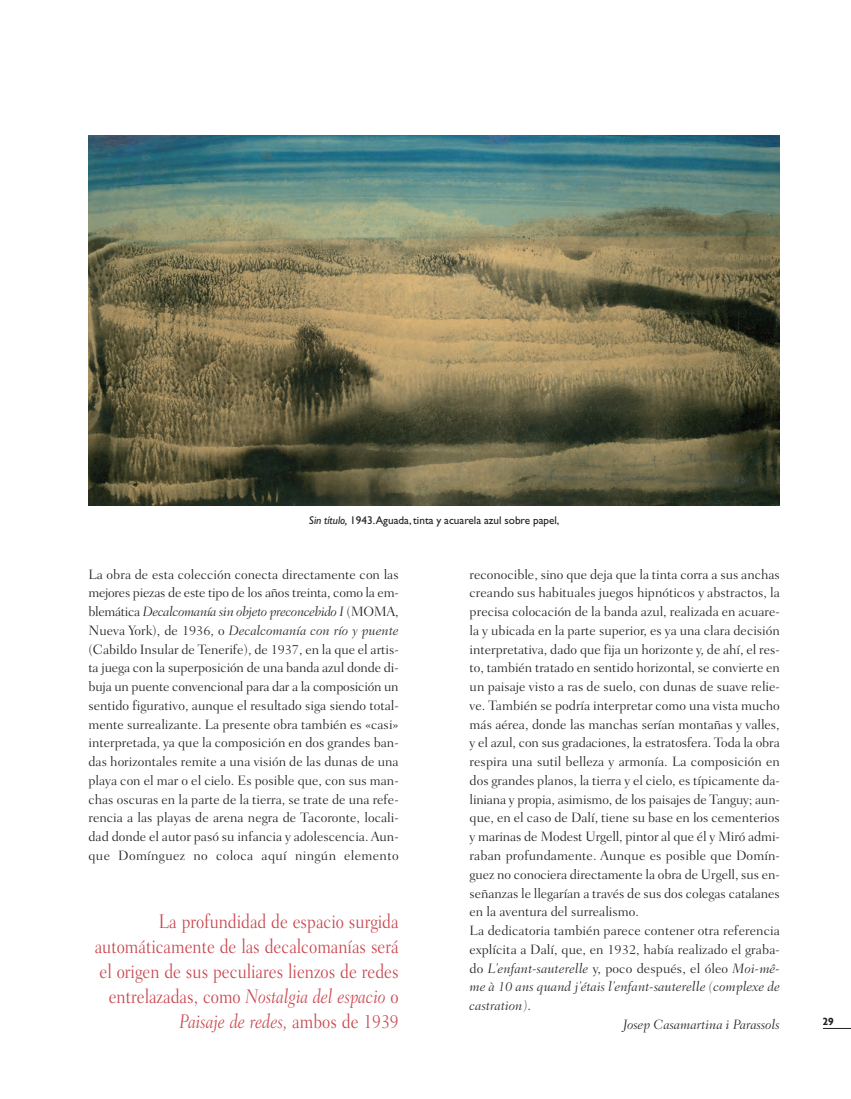
<style>
.page{position:relative;width:851px;height:1099px;background:#fff}
.page>*{position:absolute;margin:0;border:0;box-sizing:border-box;transform-origin:0 0}
.t1{font:300 20px/25px "Fairfield LH";color:#c7444d;text-align:right;scale:.85 1}
.t2{font:300 13.75px/18.8px "Fairfield LH";color:#231f20;text-align:justify}
.t3{font:italic 300 13.75px "Fairfield LH";letter-spacing:.005em;color:#231f20}
.t4{font:11.25px "Gill Sans";color:#231f20}
.t5{font:700 11.25px "Agenda";color:#231f20;scale:.95 1}
.s1{font-style:italic}
.s2{font-style:normal}
</style>
<div class="page">
<svg style="left:822px;top:1028px;width:28px;height:1px"></svg>
<img style="left:88px;top:135px;width:691px;height:370px">
<p class="t4" style="left:309px;top:515px;width:252px"><span class="s1">Sin título,</span> 1943.Aguada, tinta y acuarela azul sobre papel,</p>
<p class="t2" style="left:88px;top:565px;width:312px">La obra de esta colección conecta directamente con las mejores piezas de este tipo de los años treinta, como la em&shy;blemática <span class="s1">Decalcomanía sin objeto preconcebido I</span> (MOMA, Nueva York), de 1936, o <span class="s1">Decalcomanía con río y puente </span>(Cabildo Insular de Tenerife), de 1937, en la que el artis&shy;ta juega con la superposición de una banda azul donde di&shy;buja un puente convencional para dar a la composición un sentido figurativo, aunque el resultado siga siendo total&shy;mente surrealizante. La presente obra también es «casi» interpretada, ya que la composición en dos grandes ban&shy;das horizontales remite a una visión de las dunas de una playa con el mar o el cielo. Es posible que, con sus man&shy;chas oscuras en la parte de la tierra, se trate de una refe&shy;rencia a las playas de arena negra de Tacoronte, locali&shy;dad donde el autor pasó su infancia y adolescencia. Aun&shy;que Domínguez no coloca aquí ningún elemento</p>
<h1 class="t1" style="left:95px;top:910px;width:359px">La profundidad de espacio surgida automáticamente de las decalcomanías será el origen de sus peculiares lienzos de redes entrelazadas, como <span class="s1">Nostalgia del espacio</span> o <span class="s1">Paisaje de redes,</span> ambos de 1939</h1>
<p class="t2" style="left:469px;top:565px;width:312px">reconocible, sino que deja que la tinta corra a sus anchas</p>
<p class="t2" style="left:469px;top:584px;width:312px">creando sus habituales juegos hipnóticos y abstractos, la</p>
<p class="t2" style="left:469px;top:603px;width:312px">precisa colocación de la banda azul, realizada en acuare-</p>
<p class="t2" style="left:469px;top:621px;width:312px">la y ubicada en la parte superior, es ya una clara decisión</p>
<p class="t2" style="left:469px;top:640px;width:312px">interpretativa, dado que fija un horizonte y, de ahí, el res-</p>
<p class="t2" style="left:469px;top:659px;width:312px">to, también tratado en sentido horizontal, se convierte en</p>
<p class="t2" style="left:469px;top:678px;width:312px">un paisaje visto a ras de suelo, con dunas de suave relie-</p>
<p class="t2" style="left:469px;top:696px;width:312px">ve. También se podría interpretar como una vista mucho</p>
<p class="t2" style="left:469px;top:715px;width:312px">más aérea, donde las manchas serían montañas y valles,</p>
<p class="t2" style="left:469px;top:734px;width:312px">y el azul, con sus gradaciones, la estratosfera. Toda la obra</p>
<p class="t2" style="left:469px;top:753px;width:312px">respira una sutil belleza y armonía. La composición en</p>
<p class="t2" style="left:469px;top:771px;width:312px">dos grandes planos, la tierra y el cielo, es típicamente da-</p>
<p class="t2" style="left:469px;top:790px;width:312px">liniana y propia, asimismo, de los paisajes de Tanguy; aun-</p>
<p class="t2" style="left:469px;top:809px;width:312px">que, en el caso de Dalí, tiene su base en los cementerios</p>
<p class="t2" style="left:469px;top:828px;width:312px">y marinas de Modest Urgell, pintor al que él y Miró admi-</p>
<p class="t2" style="left:469px;top:846px;width:312px">raban profundamente. Aunque es posible que Domín-</p>
<p class="t2" style="left:469px;top:865px;width:312px">guez no conociera directamente la obra de Urgell, sus en-</p>
<p class="t2" style="left:469px;top:884px;width:312px">señanzas le llegarían a través de sus dos colegas catalanes</p>
<p class="t2" style="left:469px;top:903px;width:171px">en la aventura del surrealismo.</p>
<p class="t2" style="left:469px;top:922px;width:312px">La dedicatoria también parece contener otra referencia</p>
<p class="t2" style="left:469px;top:940px;width:312px">explícita a Dalí, que, en 1932, había realizado el graba-</p>
<p class="t3" style="left:469px;top:961px;width:312px"><span class="s2">do</span> L’enfant-sauterelle <span class="s2">y, poco después, el óleo</span> Moi-mê-</p>
<p class="t3" style="left:469px;top:980px;width:312px">me à 10 ans quand j’étais l’enfant-sauterelle (complexe de</p>
<p class="t3" style="left:469px;top:999px;width:63px">castration)<span class="s2">.</span></p>
<p class="t3" style="left:623px;top:1018px;width:158px">Josep Casamartina i Parassols</p>
<p class="t5" style="left:822px;top:1016px;width:13px">29</p>
</div>
